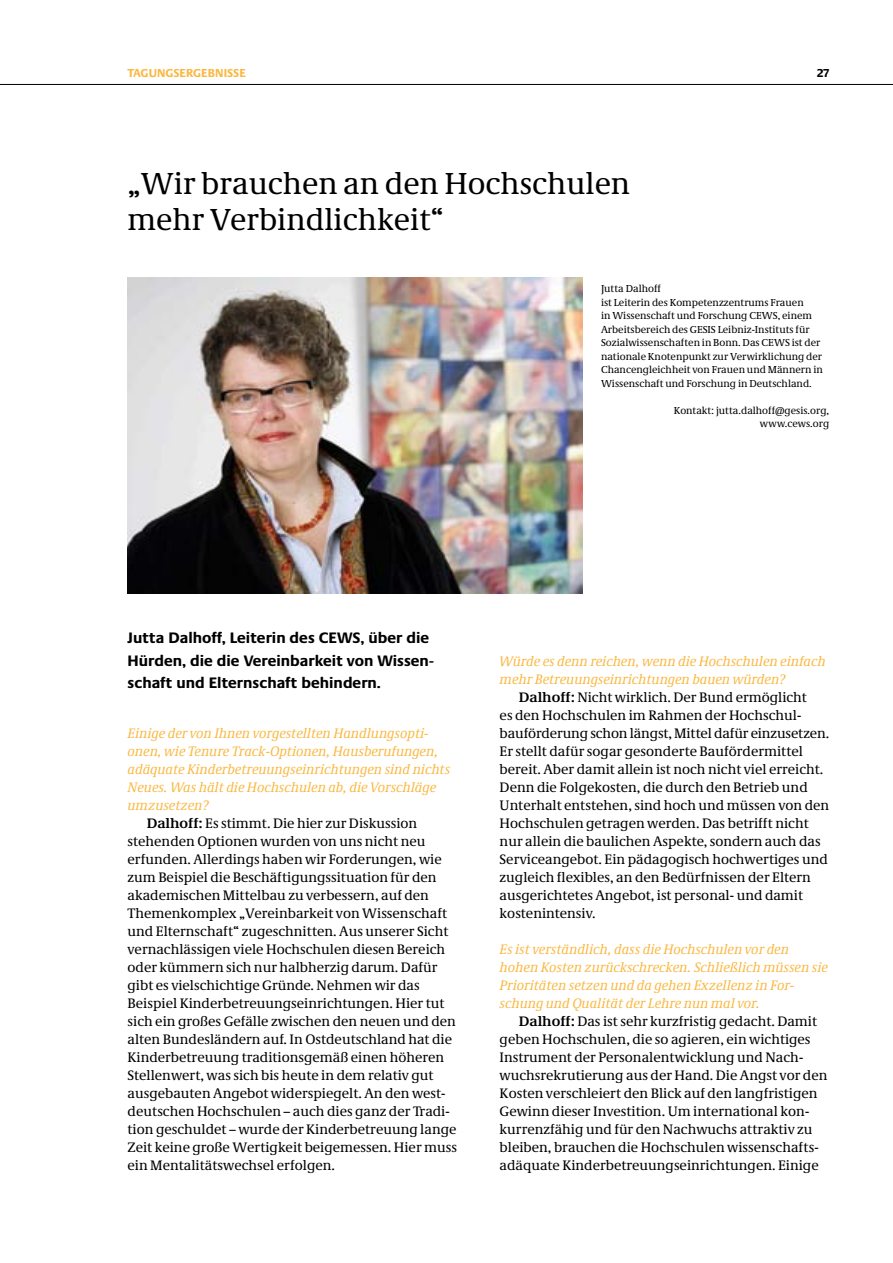
<style>
.page{position:relative;width:893px;height:1263px;background:#fff}
.page>*{position:absolute;margin:0;border:0;box-sizing:border-box;transform-origin:0 0}
.t1{font:31.5px/36px "Neue Demos";color:#000}
.t2{font:700 15.75px/22.2px "Neue Praxis";color:#000}
.t3{font:14.25px "Neue Demos";color:#000}
.t4{font:italic 14.25px "Neue Demos";color:#fab842}
.t5{font:700 12px "Neue Praxis";letter-spacing:.005em;color:#fab842}
.t6{font:700 12px "Neue Praxis";color:#000}
.t7{font:10.5px/13.5px "Neue Demos";color:#000}
.s1{font-weight:700}
</style>
<div class="page">
<hr style="left:0;top:84px;width:893px;height:1px;background:#000">
<img style="left:128px;top:278px;width:455px;height:315px">
<p class="t5" style="left:128px;top:66px;width:120px">taGunGSERGEBnISSE</p>
<p class="t6" style="left:817px;top:66px;width:14px">27</p>
<h1 class="t1" style="left:128px;top:165px;width:504px">„Wir brauchen an den Hochschulen mehr Verbindlichkeit“</h1>
<p class="t7" style="left:601px;top:282px;width:223px">Jutta Dalhoff<br>ist Leiterin des Kompetenzzentrums Frauen<br>in Wissenschaft und Forschung CEWS, einem Arbeitsbereich des GESIS Leibniz-Instituts für Sozialwissenschaften in Bonn. Das CEWS ist der nationale Knotenpunkt zur Verwirklichung der Chancengleichheit von Frauen und Männern in Wissenschaft und Forschung in Deutschland.</p>
<p class="t7" style="left:674px;top:403px;width:157px;text-align:right">Kontakt: jutta.dalhoff@gesis.org, www.cews.org</p>
<p class="t2" style="left:128px;top:627px;width:308px">Jutta Dalhoff, leiterin des CEwS, über die<br>Hürden, die die Vereinbarkeit von wissen&shy;schaft und Elternschaft behindern.</p>
<p class="t4" style="left:128px;top:725px;width:303px">Einige der von Ihnen vorgestellten Handlungsopti-</p>
<p class="t4" style="left:128px;top:743px;width:312px">onen, wie Tenure Track-Optionen, Hausberufungen,</p>
<p class="t4" style="left:128px;top:761px;width:324px">adäquate Kinderbetreuungseinrichtungen sind nichts</p>
<p class="t4" style="left:128px;top:779px;width:310px">Neues. Was hält die Hochschulen ab, die Vorschläge</p>
<p class="t4" style="left:128px;top:797px;width:83px">umzusetzen?</p>
<p class="t3" style="left:147px;top:815px;width:272px"><span class="s1">Dalhoff:</span> Es stimmt. Die hier zur Diskussion</p>
<p class="t3" style="left:128px;top:833px;width:299px">stehenden Optionen wurden von uns nicht neu</p>
<p class="t3" style="left:128px;top:851px;width:316px">erfunden. Allerdings haben wir Forderungen, wie</p>
<p class="t3" style="left:128px;top:869px;width:311px">zum Beispiel die Beschäftigungssituation für den</p>
<p class="t3" style="left:128px;top:887px;width:303px">akademischen Mittelbau zu verbessern, auf den</p>
<p class="t3" style="left:128px;top:905px;width:321px">Themenkomplex „Vereinbarkeit von Wissenschaft</p>
<p class="t3" style="left:128px;top:923px;width:322px">und Elternschaft“ zugeschnitten. Aus unserer Sicht</p>
<p class="t3" style="left:128px;top:941px;width:319px">vernachlässigen viele Hochschulen diesen Bereich</p>
<p class="t3" style="left:128px;top:959px;width:312px">oder kümmern sich nur halbherzig darum. Dafür</p>
<p class="t3" style="left:128px;top:977px;width:294px">gibt es vielschichtige Gründe. Nehmen wir das</p>
<p class="t3" style="left:128px;top:995px;width:318px">Beispiel Kinderbetreuungseinrichtungen. Hier tut</p>
<p class="t3" style="left:128px;top:1013px;width:330px">sich ein großes Gefälle zwischen den neuen und den</p>
<p class="t3" style="left:128px;top:1031px;width:326px">alten Bundesländern auf. In Ostdeutschland hat die</p>
<p class="t3" style="left:128px;top:1049px;width:318px">Kinderbetreuung traditionsgemäß einen höheren</p>
<p class="t3" style="left:128px;top:1067px;width:308px">Stellenwert, was sich bis heute in dem relativ gut</p>
<p class="t3" style="left:128px;top:1085px;width:319px">ausgebauten Angebot widerspiegelt. An den west-</p>
<p class="t3" style="left:128px;top:1103px;width:324px">deutschen Hochschulen – auch dies ganz der Tradi-</p>
<p class="t3" style="left:128px;top:1121px;width:330px">tion geschuldet – wurde der Kinderbetreuung lange</p>
<p class="t3" style="left:128px;top:1139px;width:331px">Zeit keine große Wertigkeit beigemessen. Hier muss</p>
<p class="t3" style="left:128px;top:1157px;width:209px">ein Mentalitätswechsel erfolgen.</p>
<p class="t4" style="left:500px;top:653px;width:327px">Würde es denn reichen, wenn die Hochschulen einfach</p>
<p class="t4" style="left:500px;top:671px;width:287px">mehr Betreuungseinrichtungen bauen würden?</p>
<p class="t3" style="left:519px;top:689px;width:290px"><span class="s1">Dalhoff:</span> Nicht wirklich. Der Bund ermöglicht</p>
<p class="t3" style="left:500px;top:707px;width:303px">es den Hochschulen im Rahmen der Hochschul-</p>
<p class="t3" style="left:500px;top:725px;width:331px">bauförderung schon längst, Mittel dafür einzusetzen.</p>
<p class="t3" style="left:500px;top:743px;width:305px">Er stellt dafür sogar gesonderte Baufördermittel</p>
<p class="t3" style="left:500px;top:761px;width:325px">bereit. Aber damit allein ist noch nicht viel erreicht.</p>
<p class="t3" style="left:500px;top:779px;width:310px">Denn die Folgekosten, die durch den Betrieb und</p>
<p class="t3" style="left:500px;top:797px;width:331px">Unterhalt entstehen, sind hoch und müssen von den</p>
<p class="t3" style="left:500px;top:815px;width:311px">Hochschulen getragen werden. Das betrifft nicht</p>
<p class="t3" style="left:500px;top:833px;width:323px">nur allein die baulichen Aspekte, sondern auch das</p>
<p class="t3" style="left:500px;top:851px;width:330px">Serviceangebot. Ein pädagogisch hochwertiges und</p>
<p class="t3" style="left:500px;top:869px;width:313px">zugleich flexibles, an den Bedürfnissen der Eltern</p>
<p class="t3" style="left:500px;top:887px;width:305px">ausgerichtetes Angebot, ist personal- und damit</p>
<p class="t3" style="left:500px;top:905px;width:98px">kostenintensiv.</p>
<p class="t4" style="left:500px;top:941px;width:291px">Es ist verständlich, dass die Hochschulen vor den</p>
<p class="t4" style="left:500px;top:959px;width:330px">hohen Kosten zurückschrecken. Schließlich müssen sie</p>
<p class="t4" style="left:500px;top:977px;width:296px">Prioritäten setzen und da gehen Exzellenz in For-</p>
<p class="t4" style="left:500px;top:995px;width:262px">schung und Qualität der Lehre nun mal vor.</p>
<p class="t3" style="left:519px;top:1012px;width:300px"><span class="s1">Dalhoff:</span> Das ist sehr kurzfristig gedacht. Damit</p>
<p class="t3" style="left:500px;top:1030px;width:312px">geben Hochschulen, die so agieren, ein wichtiges</p>
<p class="t3" style="left:500px;top:1048px;width:305px">Instrument der Personalentwicklung und Nach-</p>
<p class="t3" style="left:500px;top:1066px;width:329px">wuchsrekrutierung aus der Hand. Die Angst vor den</p>
<p class="t3" style="left:500px;top:1084px;width:319px">Kosten verschleiert den Blick auf den langfristigen</p>
<p class="t3" style="left:500px;top:1102px;width:311px">Gewinn dieser Investition. Um international kon-</p>
<p class="t3" style="left:500px;top:1120px;width:314px">kurrenzfähig und für den Nachwuchs attraktiv zu</p>
<p class="t3" style="left:500px;top:1138px;width:321px">bleiben, brauchen die Hochschulen wissenschafts-</p>
<p class="t3" style="left:500px;top:1156px;width:321px">adäquate Kinderbetreuungseinrichtungen. Einige</p>
</div>
